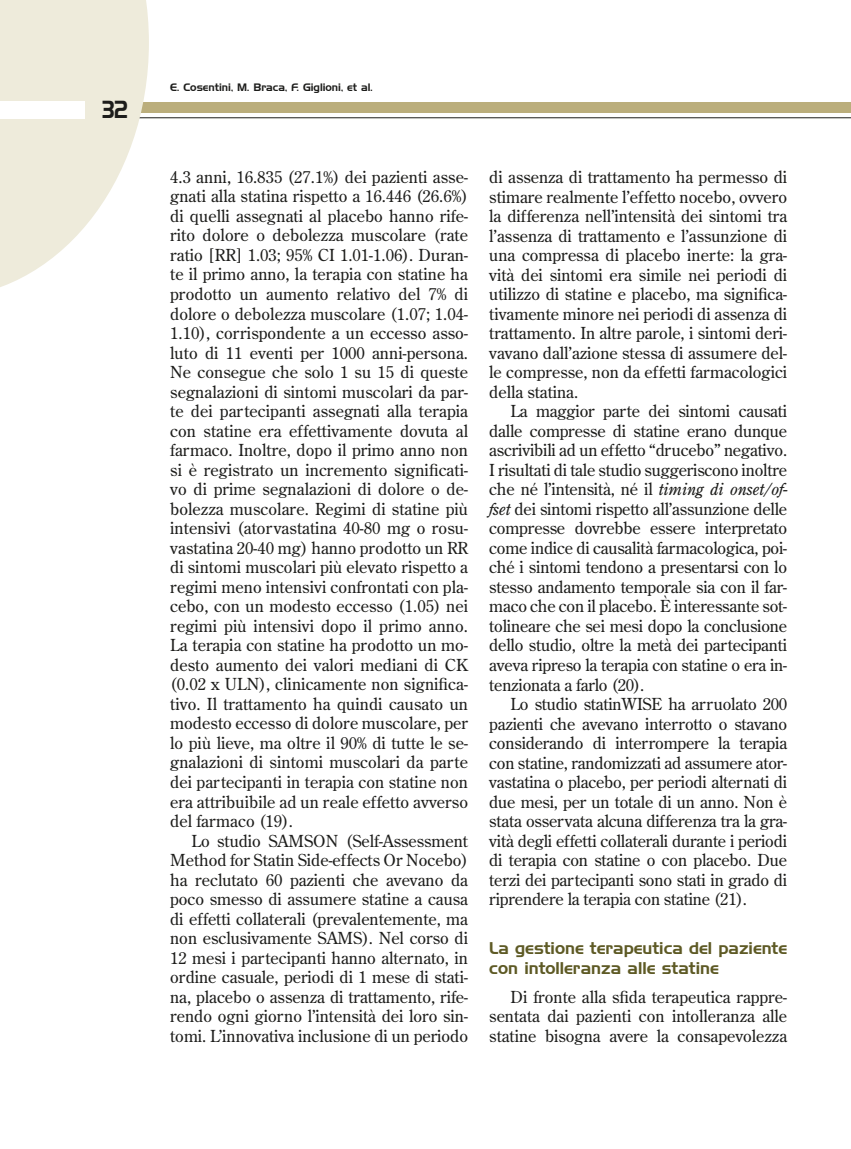
<style>
.page{position:relative;width:851px;height:1149px;background:#fff}
.page>*{position:absolute;margin:0;border:0;box-sizing:border-box;transform-origin:0 0}
.t1{font:24px "Handel Gothic BT";color:#1d1d1b;scale:.8 1}
.t2{font:16.5px/19.5px "Century Old Style Std";color:#1d1d1b;text-align:justify}
.t3{font:16.5px/19.5px "Handel Gothic BT";color:#5e5a25}
.t4{font:10.5px "Handel Gothic BT";color:#1d1d1b}
.s1{font-style:italic}
</style>
<div class="page">
<hr style="left:0;top:117px;width:850px;height:1px;background:#1d1d1b">
<div style="left:0;top:102px;width:850px;height:11px;background:#bbae7c"></div>
<svg style="left:0;top:0;width:149px;height:287px;fill:#eeebdb"></svg>
<div style="left:0;top:101px;width:85px;height:17px;background:#fff"></div>
<h1 class="t1" style="left:102px;top:95px;width:33px">32</h1>
<p class="t4" style="left:170px;top:81px;width:204px">E. Cosentini, M. Braca, F. Giglioni, et al.</p>
<p class="t2" style="left:170px;top:167px;width:299px">4.3 anni, 16.835 (27.1%) dei pazienti asse&shy;gnati alla statina rispetto a 16.446 (26.6%) di quelli assegnati al placebo hanno rife&shy;rito dolore o debolezza muscolare (rate ratio [RR] 1.03; 95% CI 1.01-1.06). Duran&shy;te il primo anno, la terapia con statine ha prodotto un aumento relativo del 7% di dolore o debolezza muscolare (1.07; 1.04- 1.10), corrispondente a un eccesso asso&shy;luto di 11 eventi per 1000 anni-persona.<br>Ne consegue che solo 1 su 15 di queste segnalazioni di sintomi muscolari da par&shy;te dei partecipanti assegnati alla terapia con statine era effettivamente dovuta al farmaco. Inoltre, dopo il primo anno non si è registrato un incremento significati&shy;vo di prime segnalazioni di dolore o de&shy;bolezza muscolare. Regimi di statine più intensivi (atorvastatina 40-80 mg o rosu&shy;vastatina 20-40 mg) hanno prodotto un RR di sintomi muscolari più elevato rispetto a regimi meno intensivi confrontati con pla&shy;cebo, con un modesto eccesso (1.05) nei regimi più intensivi dopo il primo anno.<br>La terapia con statine ha prodotto un mo&shy;desto aumento dei valori mediani di CK (0.02 x ULN), clinicamente non significa&shy;tivo. Il trattamento ha quindi causato un modesto eccesso di dolore muscolare, per lo più lieve, ma oltre il 90% di tutte le se&shy;gnalazioni di sintomi muscolari da parte dei partecipanti in terapia con statine non era attribuibile ad un reale effetto avverso del farmaco (19).</p>
<p class="t2" style="left:170px;top:830px;width:299px;text-indent:21px">Lo studio SAMSON (Self-Assessment Method for Statin Side-effects Or Nocebo) ha reclutato 60 pazienti che avevano da poco smesso di assumere statine a causa di effetti collaterali (prevalentemente, ma non esclusivamente SAMS). Nel corso di 12 mesi i partecipanti hanno alternato, in ordine casuale, periodi di 1 mese di stati&shy;na, placebo o assenza di trattamento, rife&shy;rendo ogni giorno l’intensità dei loro sin&shy;tomi. L’innovativa inclusione di un periodo</p>
<p class="t2" style="left:489px;top:167px;width:299px">di assenza di trattamento ha permesso di stimare realmente l’effetto nocebo, ovvero la differenza nell’intensità dei sintomi tra l’assenza di trattamento e l’assunzione di una compressa di placebo inerte: la gra&shy;vità dei sintomi era simile nei periodi di utilizzo di statine e placebo, ma significa&shy;tivamente minore nei periodi di assenza di trattamento. In altre parole, i sintomi deri&shy;vavano dall’azione stessa di assumere del&shy;le compresse, non da effetti farmacologici della statina.</p>
<p class="t2" style="left:489px;top:401px;width:300px;text-indent:21px">La maggior parte dei sintomi causati dalle compresse di statine erano dunque ascrivibili ad un effetto “drucebo” negativo.<br>I risultati di tale studio suggeriscono inoltre che né l’intensità, né il <span class="s1">timing di onset/of&shy;fset</span> dei sintomi rispetto all’assunzione delle compresse dovrebbe essere interpretato come indice di causalità farmacologica, poi&shy;ché i sintomi tendono a presentarsi con lo stesso andamento temporale sia con il far&shy;maco che con il placebo. È interessante sot&shy;tolineare che sei mesi dopo la conclusione dello studio, oltre la metà dei partecipanti aveva ripreso la terapia con statine o era in&shy;tenzionata a farlo (20).</p>
<p class="t2" style="left:489px;top:693px;width:299px;text-indent:21px">Lo studio statinWISE ha arruolato 200 pazienti che avevano interrotto o stavano considerando di interrompere la terapia con statine, randomizzati ad assumere ator&shy;vastatina o placebo, per periodi alternati di due mesi, per un totale di un anno. Non è stata osservata alcuna differenza tra la gra&shy;vità degli effetti collaterali durante i periodi di terapia con statine o con placebo. Due terzi dei partecipanti sono stati in grado di riprendere la terapia con statine (21).</p>
<p class="t3" style="left:489px;top:937px;width:299px">La gestione terapeutica del paziente con intolleranza alle statine</p>
<p class="t2" style="left:489px;top:986px;width:299px;text-indent:21px">Di fronte alla sfida terapeutica rappre&shy;sentata dai pazienti con intolleranza alle statine bisogna avere la consapevolezza</p>
</div>
